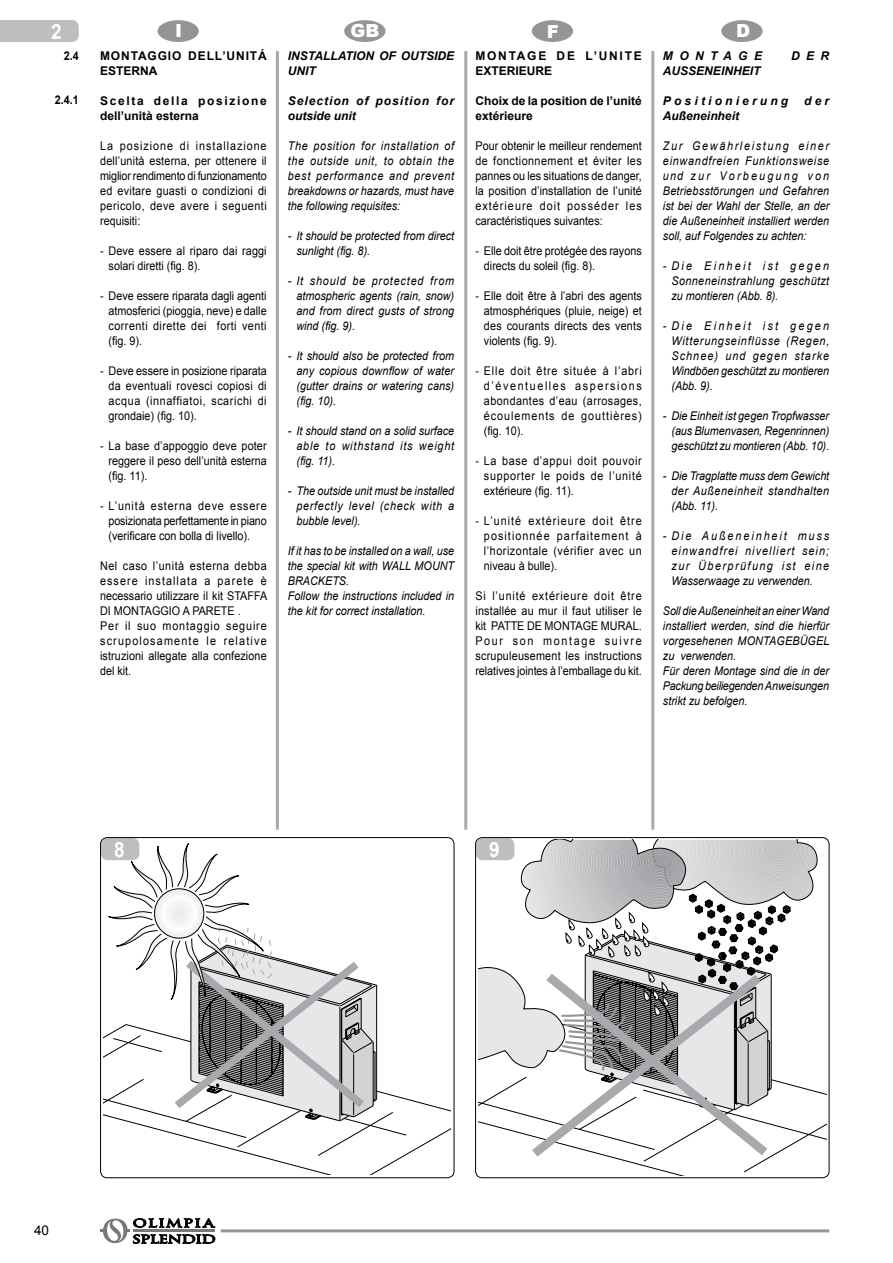
<style>
.page{position:relative;width:893px;height:1263px;background:#fff}
.page>*{position:absolute;margin:0;border:0;box-sizing:border-box;transform-origin:0 0}
.t1{font:700 21px "Arial";color:#fff;scale:.9 1}
.t2{font:900 18px "Arial";color:#fff}
.t3{font:13.5px "Arial";color:#000}
.t4{font:italic 12px/15px "Arial";color:#000;text-align:justify;scale:.9 1}
.t5{font:12px/15px "Arial";letter-spacing:.015em;color:#000;text-align:justify;scale:.9 1}
.t6{font:12px/15px "Arial";letter-spacing:.05em;color:#000;scale:.9 1}
.t7{font:italic 700 12px/15px "Arial";color:#000}
.t8{font:700 12px/15px "Arial";letter-spacing:.14em;color:#000}
.t9{font:700 12px/15px "Arial";color:#000}
.t10{font:italic 700 12px/15px "Arial";letter-spacing:.08em;color:#000}
.t11{font:700 12px/15px "Arial";letter-spacing:.07em;color:#000}
.t12{font:700 12px/15px "Arial";letter-spacing:.11em;color:#000}
.t13{font:italic 700 12px "Arial";letter-spacing:.265em;color:#000}
.t14{font:700 12px "Arial";color:#000;scale:.9 1}
.t15{font:italic 700 12px "Arial";letter-spacing:.535em;color:#000}
</style>
<div class="page">
<div style="left:721px;top:19px;width:42px;height:24px;background:#939598;border-radius:50%"></div>
<div style="left:720px;top:19px;width:44px;height:25px;border:2px solid #fff;border-radius:50%"></div>
<div style="left:531px;top:19px;width:43px;height:24px;background:#939598;border-radius:50%"></div>
<div style="left:530px;top:19px;width:45px;height:25px;border:2px solid #fff;border-radius:50%"></div>
<div style="left:343px;top:19px;width:43px;height:24px;background:#939598;border-radius:50%"></div>
<div style="left:343px;top:19px;width:44px;height:25px;border:2px solid #fff;border-radius:50%"></div>
<hr style="left:221px;top:1229px;width:608px;height:3px;background:#939598">
<hr style="left:276px;top:51px;width:3px;height:1127px;background:#a7a9ac">
<hr style="left:464px;top:51px;width:3px;height:1127px;background:#a7a9ac">
<hr style="left:651px;top:51px;width:3px;height:1127px;background:#a7a9ac">
<div style="left:157px;top:19px;width:43px;height:24px;background:#939598;border-radius:50%"></div>
<div style="left:156px;top:19px;width:44px;height:25px;border:2px solid #fff;border-radius:50%"></div>
<svg style="left:101px;top:1218px;width:114px;height:25px"></svg>
<hr style="left:133px;top:1229px;width:82px;height:3px;background:#77787b">
<div style="left:0;top:20px;width:79px;height:22px;background:#bcbec0"></div>
<div style="left:100px;top:830px;width:730px;height:355px;background:#fff;border-radius:7px"></div>
<svg style="left:125px;top:1024px;width:326px;height:150px"></svg>
<svg style="left:104px;top:843px;width:273px;height:278px"></svg>
<svg style="left:479px;top:1092px;width:347px;height:83px"></svg>
<svg style="left:479px;top:840px;width:340px;height:270px"></svg>
<svg style="left:523px;top:965px;width:254px;height:200px"></svg>
<div style="left:101px;top:838px;width:38px;height:22px;background:#bcbec0;border-radius:7px"></div>
<div style="left:476px;top:838px;width:38px;height:22px;background:#bcbec0;border-radius:7px"></div>
<div style="left:100px;top:837px;width:354px;height:341px;border:1px solid #000;border-radius:7px"></div>
<div style="left:475px;top:837px;width:354px;height:341px;border:1px solid #000;border-radius:7px"></div>
<h1 class="t1" style="left:51px;top:17px;width:13px">2</h1>
<p class="t14" style="left:64px;top:48px;width:18px">2.4</p>
<p class="t14" style="left:55px;top:92px;width:28px">2.4.1</p>
<h2 class="t2" style="left:175px;top:17px;width:9px">I</h2>
<p class="t11" style="left:100px;top:48px;width:168px">MONTAGGIO DELL’UNITÁ<br>ESTERNA</p>
<p class="t8" style="left:100px;top:93px;width:168px">Scelta della posizione dell’unità esterna</p>
<p class="t5" style="left:100px;top:138px;width:187px">La posizione di installazione dell’unità esterna, per ottenere il miglior rendimento di funzionamento ed evitare guasti o condizioni di pericolo, deve avere i seguenti requisiti:</p>
<p class="t5" style="left:109px;top:243px;width:177px;text-indent:-8px">- Deve essere al riparo dai raggi solari diretti (fig. 8).</p>
<p class="t5" style="left:109px;top:288px;width:177px;text-indent:-8px">- Deve essere riparata dagli agenti atmosferici (pioggia, neve) e dalle correnti dirette dei forti venti (fig. 9).</p>
<p class="t5" style="left:109px;top:363px;width:177px;text-indent:-8px">- Deve essere in posizione riparata da eventuali rovesci copiosi di acqua (innaffiatoi, scarichi di grondaie) (fig. 10).</p>
<p class="t5" style="left:109px;top:438px;width:177px;text-indent:-8px">- La base d’appoggio deve poter reggere il peso dell’unità esterna (fig. 11).</p>
<p class="t5" style="left:109px;top:498px;width:177px;text-indent:-8px">- L’unità esterna deve essere posizionata perfettamente in piano (verificare con bolla di livello).</p>
<p class="t6" style="left:100px;top:558px;width:187px">Nel caso l’unità esterna debba essere installata a parete è necessario utilizzare il kit STAFFA<br>DI MONTAGGIO A PARETE .<br>Per il suo montaggio seguire scrupolosamente le relative istruzioni allegate alla confezione del kit.</p>
<h2 class="t2" style="left:350px;top:18px;width:30px">GB</h2>
<h2 class="t2" style="left:547px;top:18px;width:14px">F</h2>
<h2 class="t2" style="left:736px;top:18px;width:16px">D</h2>
<p class="t7" style="left:288px;top:48px;width:168px">INSTALLATION OF OUTSIDE<br>UNIT</p>
<p class="t10" style="left:288px;top:93px;width:168px">Selection of position for outside unit</p>
<p class="t4" style="left:288px;top:138px;width:186px">The position for installation of the outside unit, to obtain the best performance and prevent breakdowns or hazards, must have the following requisites:</p>
<p class="t4" style="left:296px;top:228px;width:177px;text-indent:-8px">- It should be protected from direct sunlight (fig. 8).</p>
<p class="t4" style="left:296px;top:273px;width:177px;text-indent:-8px">- It should be protected from atmospheric agents (rain, snow) and from direct gusts of strong wind (fig. 9).</p>
<p class="t4" style="left:296px;top:348px;width:177px;text-indent:-8px">- It should also be protected from any copious downflow of water (gutter drains or watering cans) (fig. 10).</p>
<p class="t4" style="left:296px;top:423px;width:177px;text-indent:-8px">- It should stand on a solid surface able to withstand its weight (fig. 11).</p>
<p class="t4" style="left:296px;top:483px;width:177px;text-indent:-8px">- The outside unit must be installed perfectly level (check with a bubble level).</p>
<p class="t4" style="left:288px;top:543px;width:186px;text-align:left">If it has to be installed on a wall, use the special kit with WALL MOUNT<br>BRACKETS.<br>Follow the instructions included in the kit for correct installation.</p>
<p class="t12" style="left:475px;top:48px;width:168px">MONTAGE DE L’UNITE<br>EXTERIEURE</p>
<p class="t9" style="left:475px;top:93px;width:168px">Choix de la position de l’unité extérieure</p>
<p class="t5" style="left:475px;top:138px;width:186px">Pour obtenir le meilleur rendement de fonctionnement et éviter les pannes ou les situations de danger, la position d’installation de l’unité extérieure doit posséder les caractéristiques suivantes:</p>
<p class="t5" style="left:484px;top:243px;width:177px;text-indent:-8px">- Elle doit être protégée des rayons directs du soleil (fig. 8).</p>
<p class="t5" style="left:484px;top:288px;width:177px;text-indent:-8px">- Elle doit être à l’abri des agents atmosphériques (pluie, neige) et des courants directs des vents violents (fig. 9).</p>
<p class="t5" style="left:484px;top:363px;width:177px;text-indent:-8px">- Elle doit être située à l’abri d’éventuelles aspersions abondantes d’eau (arrosages, écoulements de gouttières) (fig. 10).</p>
<p class="t5" style="left:484px;top:453px;width:177px;text-indent:-8px">- La base d’appui doit pouvoir supporter le poids de l’unité extérieure (fig. 11).</p>
<p class="t5" style="left:484px;top:513px;width:177px;text-indent:-8px">- L’unité extérieure doit être positionnée parfaitement à l’horizontale (vérifier avec un niveau à bulle).</p>
<p class="t5" style="left:475px;top:588px;width:186px">Si l’unité extérieure doit être installée au mur il faut utiliser le kit PATTE DE MONTAGE MURAL.<br>Pour son montage suivre scrupuleusement les instructions relatives jointes à l’emballage du kit.</p>
<p class="t15" style="left:663px;top:48px;width:101px">MONTAGE</p>
<p class="t7" style="left:791px;top:48px;width:40px">DER</p>
<p class="t7" style="left:663px;top:63px;width:99px">AUSSENEINHEIT</p>
<p class="t13" style="left:663px;top:93px;width:127px">Positionierung</p>
<p class="t7" style="left:804px;top:93px;width:27px">der</p>
<p class="t7" style="left:663px;top:108px;width:78px">Außeneinheit</p>
<p class="t4" style="left:663px;top:138px;width:186px">Zur Gewährleistung einer einwandfreien Funktionsweise und zur Vorbeugung von Betriebsstörungen und Gefahren ist bei der Wahl der Stelle, an der die Außeneinheit installiert werden soll, auf Folgendes zu achten:</p>
<p class="t4" style="left:671px;top:258px;width:177px;text-indent:-8px">- Die Einheit ist gegen Sonneneinstrahlung geschützt zu montieren (Abb. 8).</p>
<p class="t4" style="left:671px;top:318px;width:177px;text-indent:-8px">- Die Einheit ist gegen Witterungseinflüsse (Regen, Schnee) und gegen starke Windböen geschützt zu montieren (Abb. 9).</p>
<p class="t4" style="left:671px;top:408px;width:177px;text-indent:-8px">- Die Einheit ist gegen Tropfwasser (aus Blumenvasen, Regenrinnen) geschützt zu montieren (Abb. 10).</p>
<p class="t4" style="left:671px;top:468px;width:177px;text-indent:-8px">- Die Tragplatte muss dem Gewicht der Außeneinheit standhalten (Abb. 11).</p>
<p class="t4" style="left:671px;top:528px;width:177px;text-indent:-8px">- Die Außeneinheit muss einwandfrei nivelliert sein; zur Überprüfung ist eine Wasserwaage zu verwenden.</p>
<p class="t4" style="left:663px;top:603px;width:186px;text-align:left">Soll die Außeneinheit an einer Wand installiert werden, sind die hierfür vorgesehenen MONTAGEBÜGEL zu verwenden.<br>Für deren Montage sind die in der<br>Packung beiliegenden Anweisungen strikt zu befolgen.</p>
<h1 class="t1" style="left:114px;top:835px;width:13px">8</h1>
<h1 class="t1" style="left:489px;top:835px;width:13px">9</h1>
<p class="t3" style="left:34px;top:1221px;width:17px">40</p>
</div>
